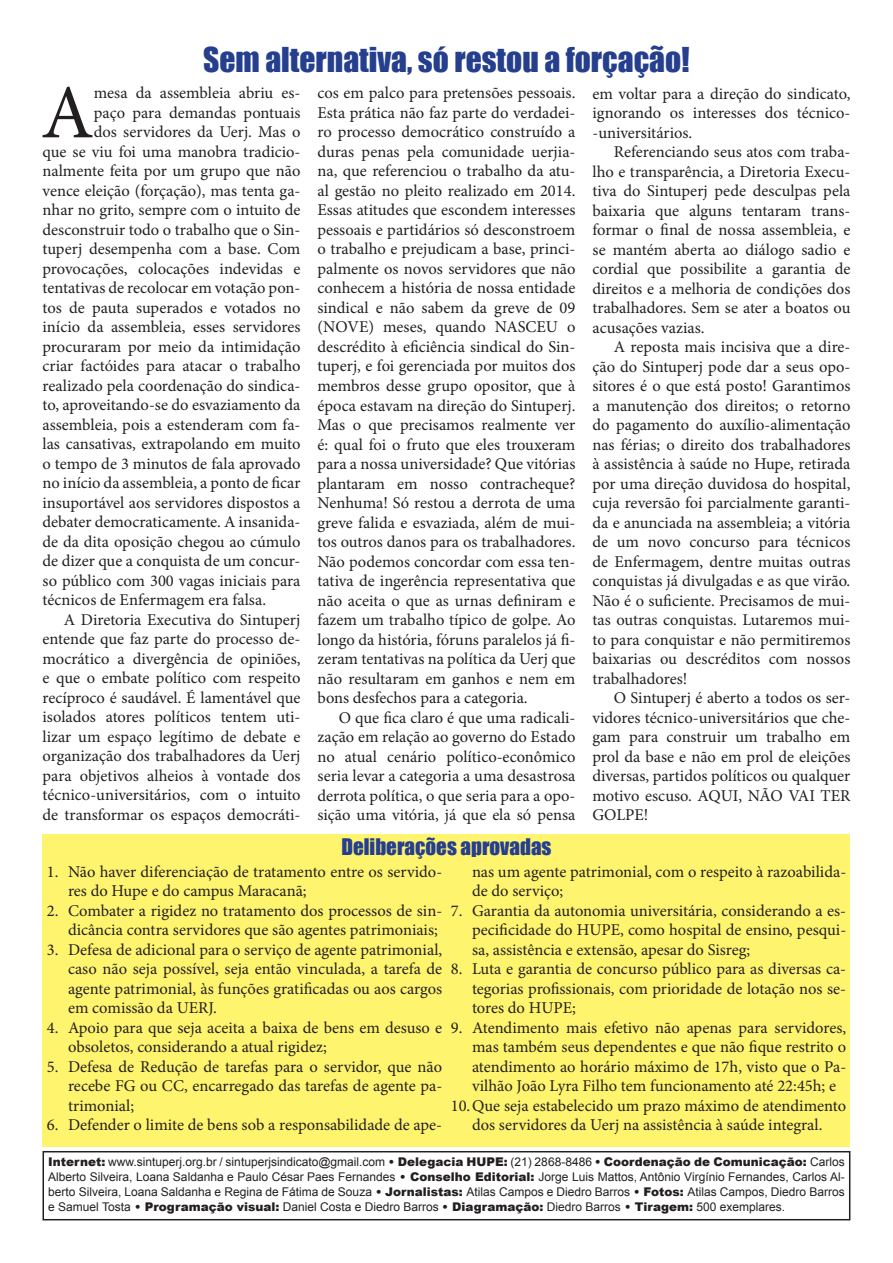
<style>
.page{position:relative;width:893px;height:1263px;background:#fff}
.page>*{position:absolute;margin:0;border:0;box-sizing:border-box;transform-origin:0 0}
.t1{font:76.5px "Minion Pro";color:#231f20}
.t2{font:31.5px "Impact";color:#253f8e}
.t3{font:21px "Impact";color:#253f8e}
.t4{font:16.5px/19.5px "Minion Pro";color:#231f20;text-align:justify}
.t5{font:12px/15px "Arial";color:#231f20;text-align:justify}
.s1{font-weight:900}
</style>
<div class="page">
<div style="left:43px;top:834px;width:807px;height:313px;background:#fff46d"></div>
<div style="left:43px;top:1151px;width:807px;height:69px;border:2px solid #231f20"></div>
<h2 class="t2" style="left:203px;top:35px;width:488px">Sem alternativa, só restou a forçação!</h2>
<h1 class="t1" style="left:41px;top:62px;width:54px">A</h1>
<p class="t4" style="left:94px;top:83px;width:208px">mesa da assembleia abriu es-</p>
<p class="t4" style="left:94px;top:103px;width:208px">paço para demandas pontuais</p>
<p class="t4" style="left:94px;top:122px;width:208px">dos servidores da Uerj. Mas o</p>
<p class="t4" style="left:43px;top:142px;width:259px">que se viu foi uma manobra tradicio-</p>
<p class="t4" style="left:43px;top:161px;width:259px">nalmente feita por um grupo que não</p>
<p class="t4" style="left:43px;top:181px;width:259px">vence eleição (forçação), mas tenta ga-</p>
<p class="t4" style="left:43px;top:200px;width:259px">nhar no grito, sempre com o intuito de</p>
<p class="t4" style="left:43px;top:220px;width:259px">desconstruir todo o trabalho que o Sin-</p>
<p class="t4" style="left:43px;top:239px;width:259px">tuperj desempenha com a base. Com</p>
<p class="t4" style="left:43px;top:259px;width:259px">provocações, colocações indevidas e</p>
<p class="t4" style="left:43px;top:278px;width:259px">tentativas de recolocar em votação pon-</p>
<p class="t4" style="left:43px;top:298px;width:259px">tos de pauta superados e votados no</p>
<p class="t4" style="left:43px;top:317px;width:259px">início da assembleia, esses servidores</p>
<p class="t4" style="left:43px;top:337px;width:259px">procuraram por meio da intimidação</p>
<p class="t4" style="left:43px;top:356px;width:259px">criar factóides para atacar o trabalho</p>
<p class="t4" style="left:43px;top:376px;width:259px">realizado pela coordenação do sindica-</p>
<p class="t4" style="left:43px;top:395px;width:259px">to, aproveitando-se do esvaziamento da</p>
<p class="t4" style="left:43px;top:415px;width:259px">assembleia, pois a estenderam com fa-</p>
<p class="t4" style="left:43px;top:434px;width:259px">las cansativas, extrapolando em muito</p>
<p class="t4" style="left:43px;top:454px;width:259px">o tempo de 3 minutos de fala aprovado</p>
<p class="t4" style="left:43px;top:473px;width:259px">no início da assembleia, a ponto de ficar</p>
<p class="t4" style="left:43px;top:493px;width:259px">insuportável aos servidores dispostos a</p>
<p class="t4" style="left:43px;top:512px;width:259px">debater democraticamente. A insanida-</p>
<p class="t4" style="left:43px;top:532px;width:259px">de da dita oposição chegou ao cúmulo</p>
<p class="t4" style="left:43px;top:551px;width:259px">de dizer que a conquista de um concur-</p>
<p class="t4" style="left:43px;top:571px;width:259px">so público com 300 vagas iniciais para</p>
<p class="t4" style="left:43px;top:590px;width:225px">técnicos de Enfermagem era falsa.</p>
<p class="t4" style="left:64px;top:610px;width:238px">A Diretoria Executiva do Sintuperj</p>
<p class="t4" style="left:43px;top:629px;width:259px">entende que faz parte do processo de-</p>
<p class="t4" style="left:43px;top:649px;width:259px">mocrático a divergência de opiniões,</p>
<p class="t4" style="left:43px;top:668px;width:259px">e que o embate político com respeito</p>
<p class="t4" style="left:43px;top:688px;width:259px">recíproco é saudável. É lamentável que</p>
<p class="t4" style="left:43px;top:707px;width:259px">isolados atores políticos tentem uti-</p>
<p class="t4" style="left:43px;top:727px;width:259px">lizar um espaço legítimo de debate e</p>
<p class="t4" style="left:43px;top:746px;width:259px">organização dos trabalhadores da Uerj</p>
<p class="t4" style="left:43px;top:766px;width:259px">para objetivos alheios à vontade dos</p>
<p class="t4" style="left:43px;top:785px;width:259px">técnico-universitários, com o intuito</p>
<p class="t4" style="left:43px;top:805px;width:259px">de transformar os espaços democráti-</p>
<p class="t4" style="left:317px;top:83px;width:259px">cos em palco para pretensões pessoais.<br>Esta prática não faz parte do verdadei&shy;ro processo democrático construído a duras penas pela comunidade uerjia&shy;na, que referenciou o trabalho da atu&shy;al gestão no pleito realizado em 2014.<br>Essas atitudes que escondem interesses pessoais e partidários só desconstroem o trabalho e prejudicam a base, princi&shy;palmente os novos servidores que não conhecem a história de nossa entidade sindical e não sabem da greve de 09 (NOVE) meses, quando NASCEU o descrédito à eficiência sindical do Sin&shy;tuperj, e foi gerenciada por muitos dos membros desse grupo opositor, que à época estavam na direção do Sintuperj.<br>Mas o que precisamos realmente ver é: qual foi o fruto que eles trouxeram para a nossa universidade? Que vitórias plantaram em nosso contracheque?<br>Nenhuma! Só restou a derrota de uma greve falida e esvaziada, além de mui&shy;tos outros danos para os trabalhadores.<br>Não podemos concordar com essa ten&shy;tativa de ingerência representativa que não aceita o que as urnas definiram e fazem um trabalho típico de golpe. Ao longo da história, fóruns paralelos já fi&shy;zeram tentativas na política da Uerj que não resultaram em ganhos e nem em bons desfechos para a categoria.</p>
<p class="t4" style="left:317px;top:708px;width:259px;text-indent:21px">O que fica claro é que uma radicali&shy;zação em relação ao governo do Estado no atual cenário político-econômico seria levar a categoria a uma desastrosa derrota política, o que seria para a opo&shy;sição uma vitória, já que ela só pensa</p>
<p class="t4" style="left:592px;top:84px;width:259px">em voltar para a direção do sindicato, ignorando os interesses dos técnico--universitários.</p>
<p class="t4" style="left:592px;top:142px;width:259px;text-indent:21px">Referenciando seus atos com traba&shy;lho e transparência, a Diretoria Execu&shy;tiva do Sintuperj pede desculpas pela baixaria que alguns tentaram trans&shy;formar o final de nossa assembleia, e se mantém aberta ao diálogo sadio e cordial que possibilite a garantia de direitos e a melhoria de condições dos trabalhadores. Sem se ater a boatos ou acusações vazias.</p>
<p class="t4" style="left:592px;top:337px;width:259px;text-indent:21px">A reposta mais incisiva que a dire&shy;ção do Sintuperj pode dar a seus opo&shy;sitores é o que está posto! Garantimos a manutenção dos direitos; o retorno do pagamento do auxílio-alimentação nas férias; o direito dos trabalhadores à assistência à saúde no Hupe, retirada por uma direção duvidosa do hospital, cuja reversão foi parcialmente garanti&shy;da e anunciada na assembleia; a vitória de um novo concurso para técnicos de Enfermagem, dentre muitas outras conquistas já divulgadas e as que virão.<br>Não é o suficiente. Precisamos de mui&shy;tas outras conquistas. Lutaremos mui&shy;to para conquistar e não permitiremos baixarias ou descréditos com nossos trabalhadores!</p>
<p class="t4" style="left:592px;top:688px;width:259px;text-indent:21px">O Sintuperj é aberto a todos os ser&shy;vidores técnico-universitários que che&shy;gam para construir um trabalho em prol da base e não em prol de eleições diversas, partidos políticos ou qualquer motivo escuso. AQUI, NÃO VAI TER GOLPE!</p>
<p class="t3" style="left:342px;top:831px;width:211px">Deliberações aprovadas</p>
<p class="t4" style="left:472px;top:862px;width:376px">nas um agente patrimonial, com o respeito à razoabilida&shy;de do serviço;</p>
<p class="t4" style="left:472px;top:901px;width:376px;text-indent:-21px">7. Garantia da autonomia universitária, considerando a es&shy;pecificidade do HUPE, como hospital de ensino, pesqui&shy;sa, assistência e extensão, apesar do Sisreg;</p>
<p class="t4" style="left:472px;top:959px;width:376px;text-indent:-21px">8. Luta e garantia de concurso público para as diversas ca&shy;tegorias profissionais, com prioridade de lotação nos se&shy;tores do HUPE;</p>
<p class="t4" style="left:451px;top:1018px;width:397px">9. Atendimento mais efetivo não apenas para servidores,</p>
<p class="t4" style="left:472px;top:1037px;width:376px">mas também seus dependentes e que não fique restrito o</p>
<p class="t4" style="left:472px;top:1057px;width:376px">atendimento ao horário máximo de 17h, visto que o Pa-</p>
<p class="t4" style="left:472px;top:1076px;width:366px">vilhão João Lyra Filho tem funcionamento até 22:45h; e</p>
<p class="t4" style="left:451px;top:1096px;width:397px">10.Que seja estabelecido um prazo máximo de atendimento</p>
<p class="t4" style="left:472px;top:1115px;width:352px">dos servidores da Uerj na assistência à saúde integral.</p>
<p class="t4" style="left:68px;top:862px;width:376px;text-indent:-21px">1. Não haver diferenciação de tratamento entre os servido&shy;res do Hupe e do campus Maracanã;</p>
<p class="t4" style="left:47px;top:901px;width:397px;text-align:right">2. Combater a rigidez no tratamento dos processos de sin&shy;dicância contra servidores que são agentes patrimoniais;</p>
<p class="t4" style="left:68px;top:940px;width:376px;text-indent:-21px">3. Defesa de adicional para o serviço de agente patrimonial, caso não seja possível, seja então vinculada, a tarefa de agente patrimonial, às funções gratificadas ou aos cargos em comissão da UERJ.</p>
<p class="t4" style="left:68px;top:1018px;width:376px;text-indent:-21px">4. Apoio para que seja aceita a baixa de bens em desuso e obsoletos, considerando a atual rigidez;</p>
<p class="t4" style="left:68px;top:1057px;width:376px;text-indent:-21px">5. Defesa de Redução de tarefas para o servidor, que não recebe FG ou CC, encarregado das tarefas de agente pa&shy;trimonial;</p>
<p class="t4" style="left:47px;top:1115px;width:397px">6. Defender o limite de bens sob a responsabilidade de ape-</p>
<p class="t5" style="left:48px;top:1154px;width:798px"><span class="s1">Internet:</span> www.sintuperj.org.br / sintuperjsindicato@gmail.com <span class="s1">• Delegacia HUPE:</span> (21) 2868-8486 <span class="s1">• Coordenação de Comunicação:</span> Carlos Alberto Silveira, Loana Saldanha e Paulo César Paes Fernandes <span class="s1">• Conselho Editorial:</span> Jorge Luis Mattos, Antônio Virgínio Fernandes, Carlos Al&shy;berto Silveira, Loana Saldanha e Regina de Fátima de Souza <span class="s1">• Jornalistas:</span> Atilas Campos e Diedro Barros <span class="s1">• Fotos:</span> Atilas Campos, Diedro Barros e Samuel Tosta <span class="s1">• Programação visual:</span> Daniel Costa e Diedro Barros <span class="s1">• Diagramação:</span> Diedro Barros <span class="s1">• Tiragem:</span> 500 exemplares.</p>
</div>
